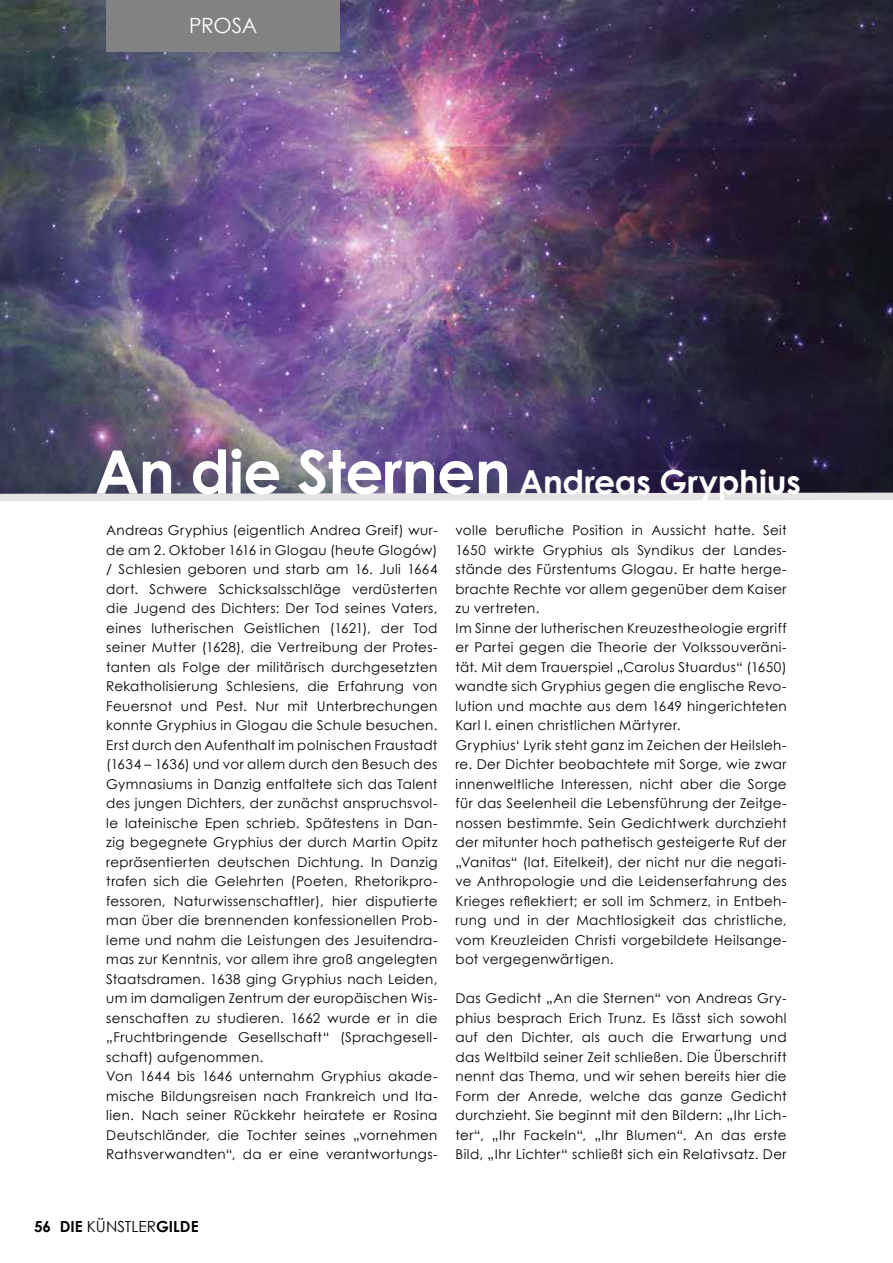
<style>
.page{position:relative;width:893px;height:1263px;background:#fff}
.page>*{position:absolute;margin:0;border:0;box-sizing:border-box;transform-origin:0 0}
.t1{font:700 33px "Century Gothic";letter-spacing:-.005em;color:#fff}
.t2{font:21px "Century Gothic";letter-spacing:-.015em;color:#fff}
.t3{font:700 15.3px "Century Gothic";color:#000}
.t4{font:13.5px/19.5px "Century Gothic";letter-spacing:.025em;color:#000}
.s1{font-size:60px}
.s2{font-weight:400}
</style>
<div class="page">
<img style="left:0;top:0;width:893px;height:489px">
<svg style="left:0;top:489px;width:893px;height:12px;background:#aaa8b3"></svg>
<div style="left:106px;top:0;width:234px;height:51px;background:#828184"></div>
<h2 class="t2" style="left:189px;top:10px;width:70px">PROSA</h2>
<h1 class="t1" style="left:95px;top:457px;width:707px"><span class="s1">An die Sternen</span> Andreas Gryphius</h1>
<p class="t4" style="left:106px;top:520px;width:333px">Andreas Gryphius (eigentlich Andrea Greif) wur&shy;de am 2. Oktober 1616 in Glogau (heute Glogów) / Schlesien geboren und starb am 16. Juli 1664 dort. Schwere Schicksalsschläge verdüsterten die Jugend des Dichters: Der Tod seines Vaters, eines lutherischen Geistlichen (1621), der Tod seiner Mutter (1628), die Vertreibung der Protes&shy;tanten als Folge der militärisch durchgesetzten Rekatholisierung Schlesiens, die Erfahrung von Feuersnot und Pest. Nur mit Unterbrechungen konnte Gryphius in Glogau die Schule besuchen.<br>Erst durch den Aufenthalt im polnischen Fraustadt (1634 – 1636) und vor allem durch den Besuch des Gymnasiums in Danzig entfaltete sich das Talent des jungen Dichters, der zunächst anspruchsvol&shy;le lateinische Epen schrieb. Spätestens in Dan&shy;zig begegnete Gryphius der durch Martin Opitz repräsentierten deutschen Dichtung. In Danzig trafen sich die Gelehrten (Poeten, Rhetorikpro&shy;fessoren, Naturwissenschaftler), hier disputierte man über die brennenden konfessionellen Prob&shy;leme und nahm die Leistungen des Jesuitendra&shy;mas zur Kenntnis, vor allem ihre groß angelegten Staatsdramen. 1638 ging Gryphius nach Leiden, um im damaligen Zentrum der europäischen Wis&shy;senschaften zu studieren. 1662 wurde er in die „Fruchtbringende Gesellschaft“ (Sprachgesell&shy;schaft) aufgenommen.<br>Von 1644 bis 1646 unternahm Gryphius akade&shy;mische Bildungsreisen nach Frankreich und Ita&shy;lien. Nach seiner Rückkehr heiratete er Rosina Deutschländer, die Tochter seines „vornehmen Rathsverwandten“, da er eine verantwortungs-</p>
<p class="t4" style="left:455px;top:520px;width:333px">volle berufliche Position in Aussicht hatte. Seit 1650 wirkte Gryphius als Syndikus der Landes&shy;stände des Fürstentums Glogau. Er hatte herge&shy;brachte Rechte vor allem gegenüber dem Kaiser zu vertreten.<br>Im Sinne der lutherischen Kreuzestheologie ergriff er Partei gegen die Theorie der Volkssouveräni&shy;tät. Mit dem Trauerspiel „Carolus Stuardus“ (1650) wandte sich Gryphius gegen die englische Revo&shy;lution und machte aus dem 1649 hingerichteten Karl I. einen christlichen Märtyrer.<br>Gryphius‘ Lyrik steht ganz im Zeichen der Heilsleh&shy;re. Der Dichter beobachtete mit Sorge, wie zwar innenweltliche Interessen, nicht aber die Sorge für das Seelenheil die Lebensführung der Zeitge&shy;nossen bestimmte. Sein Gedichtwerk durchzieht der mitunter hoch pathetisch gesteigerte Ruf der „Vanitas“ (lat. Eitelkeit), der nicht nur die negati&shy;ve Anthropologie und die Leidenserfahrung des Krieges reflektiert; er soll im Schmerz, in Entbeh&shy;rung und in der Machtlosigkeit das christliche, vom Kreuzleiden Christi vorgebildete Heilsange&shy;bot vergegenwärtigen.</p>
<p class="t4" style="left:455px;top:988px;width:333px;text-align:justify">Das Gedicht „An die Sternen“ von Andreas Gry&shy;phius besprach Erich Trunz. Es lässt sich sowohl auf den Dichter, als auch die Erwartung und das Weltbild seiner Zeit schließen. Die Überschrift nennt das Thema, und wir sehen bereits hier die Form der Anrede, welche das ganze Gedicht durchzieht. Sie beginnt mit den Bildern: „Ihr Lich&shy;ter“, „Ihr Fackeln“, „Ihr Blumen“. An das erste Bild, „Ihr Lichter“ schließt sich ein Relativsatz. Der</p>
<p class="t3" style="left:34px;top:1215px;width:166px">56 DIE <span class="s2">KÜNSTLER</span>GILDE</p>
</div>
